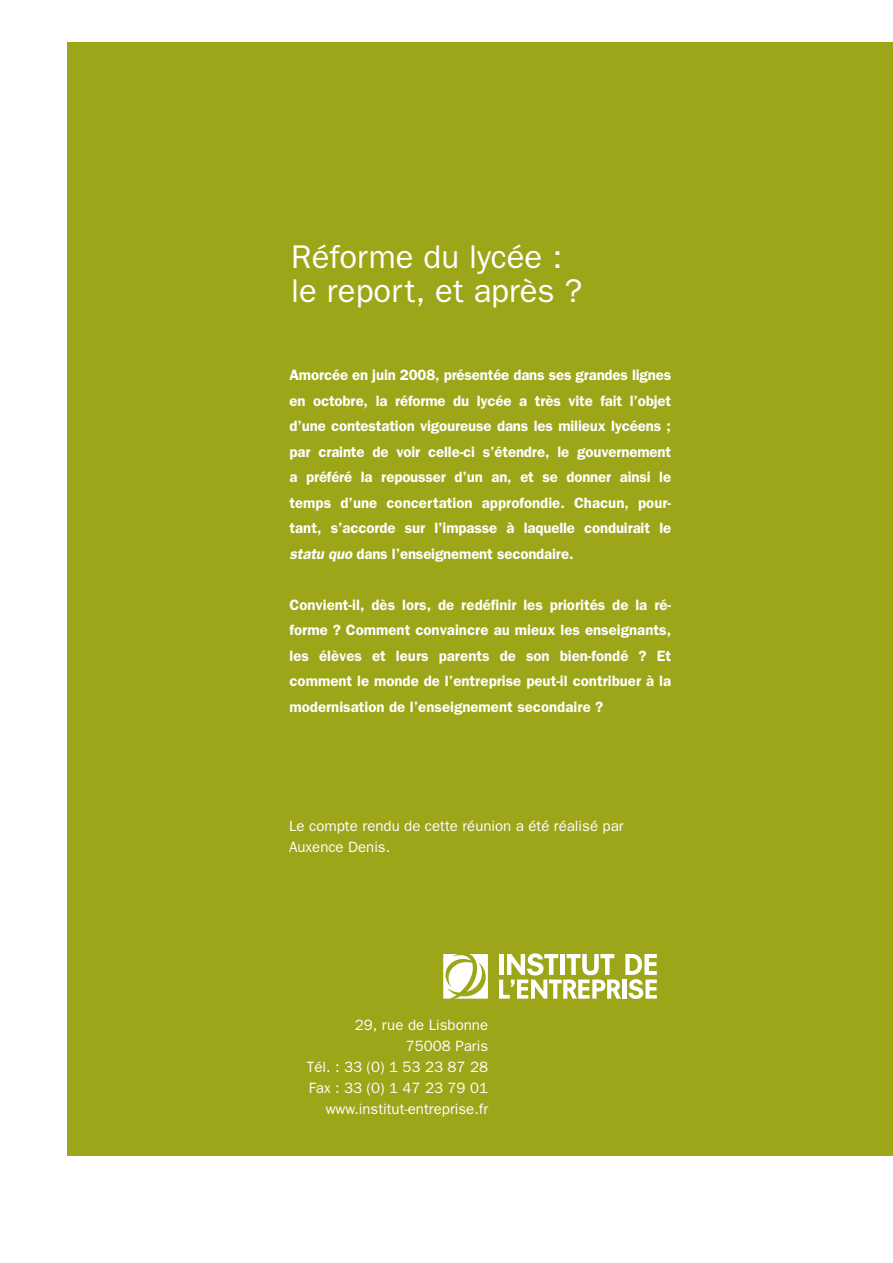
<style>
.page{position:relative;width:893px;height:1263px;background:#fff}
.page>*{position:absolute;margin:0;border:0;box-sizing:border-box;transform-origin:0 0}
.t1{font:33px/34.5px "Franklin Gothic";color:#fff}
.t2{font:600 15px/25.5px "Franklin Gothic";color:#fff;text-align:justify}
.t3{font:15px/21px "Franklin Gothic";color:#fff;text-align:right}
.s1{font-style:italic}
</style>
<div class="page">
<div style="left:68px;top:43px;width:825px;height:1113px;background:#9da618"></div>
<svg style="left:499px;top:953px;width:158px;height:46px"></svg>
<svg style="left:443px;top:954px;width:45px;height:45px"></svg>
<h1 class="t1" style="left:291px;top:240px;width:293px">Réforme du lycée : le report, et après ?</h1>
<p class="t2" style="left:289px;top:362px;width:383px">Amorcée en juin 2008, présentée dans ses grandes lignes en octobre, la réforme du lycée a très vite fait l’objet d’une contestation vigoureuse dans les milieux lycéens ; par crainte de voir celle-ci s’étendre, le gouvernement a préféré la repousser d’un an, et se donner ainsi le temps d’une concertation approfondie. Chacun, pour&shy;tant, s’accorde sur l’impasse à laquelle conduirait le <span class="s1">statu quo</span> dans l’enseignement secondaire.</p>
<p class="t2" style="left:290px;top:592px;width:383px">Convient-il, dès lors, de redéfinir les priorités de la ré&shy;forme ? Comment convaincre au mieux les enseignants, les élèves et leurs parents de son bien-fondé ? Et comment le monde de l’entreprise peut-il contribuer à la modernisation de l’enseignement secondaire ?</p>
<p class="t3" style="left:289px;top:816px;width:336px;text-align:left">Le compte rendu de cette réunion a été réalisé par<br>Auxence Denis.</p>
<p class="t3" style="left:307px;top:1014px;width:183px">29, rue de Lisbonne<br>75008 Paris<br>Tél. : 33 (0) 1 53 23 87 28<br>Fax : 33 (0) 1 47 23 79 01 www.institut-entreprise.fr</p>
</div>
